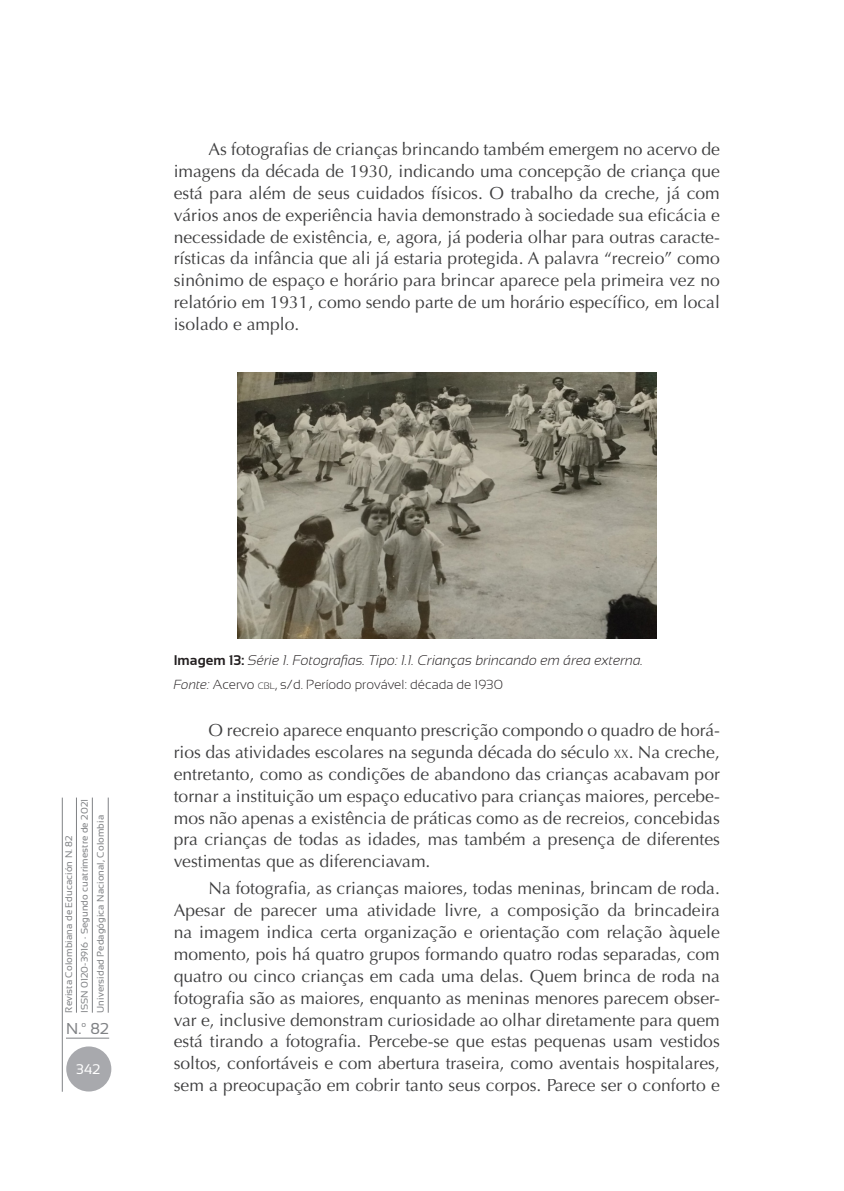
<style>
.page{position:relative;width:844px;height:1191px;background:#fff}
.page>*{position:absolute;margin:0;border:0;box-sizing:border-box;transform-origin:0 0}
.Texto_Secun{font:17.5px/21.9px "Optima";color:#3e3e3f;text-align:justify}
.t1{font:15.75px "Sansation";color:#808285}
.Nombre_tabla{font:italic 300 14px "Sansation";color:#231f20}
.t2{font:14px "Sansation";color:#fff}
.Fuente_tabla_-_graf{font:300 13.12px "Sansation";color:#231f20}
.t3{font:9.62px/15.4px "Sansation";letter-spacing:.01em;color:#808285}
.s1{font-weight:700;font-style:normal}
.s2{font-style:italic}
.s3{font-size:9.1px}
.s4{font-size:12.25px}
</style>
<div class="page">
<hr style="left:62px;top:797px;width:1px;height:294px;background:#808285">
<hr style="left:76px;top:797px;width:1px;height:215px;background:#808285">
<hr style="left:92px;top:797px;width:1px;height:215px;background:#808285">
<hr style="left:108px;top:797px;width:1px;height:215px;background:#808285">
<hr style="left:66px;top:1037px;width:43px;height:1px;background:#808285">
<div style="left:66px;top:1046px;width:45px;height:45px;background:#a8a9ad;border-radius:50%"></div>
<img style="left:237px;top:372px;width:419px;height:267px">
<p class="Texto_Secun" style="left:174px;top:138px;width:547px;text-indent:35px">As fotografias de crianças brincando também emergem no acervo de imagens da década de 1930, indicando uma concepção de criança que está para além de seus cuidados físicos. O trabalho da creche, já com vários anos de experiência havia demonstrado à sociedade sua eficácia e necessidade de existência, e, agora, já poderia olhar para outras caracte&shy;rísticas da infância que ali já estaria protegida. A palavra “recreio” como sinônimo de espaço e horário para brincar aparece pela primeira vez no relatório em 1931, como sendo parte de um horário específico, em local isolado e amplo.</p>
<p class="t3" style="left:61px;top:1012px;width:215px;rotate:-90deg">Revista Colombiana de Educación N. 82<br>ISSN 0120-3916 · Segundo cuatrimestre de 2021</p>
<p class="t3" style="left:93px;top:1012px;width:199px;rotate:-90deg">Universidad Pedagógica Nacional, Colombia</p>
<p class="t1" style="left:66px;top:1019px;width:44px">N.º 82</p>
<p class="t2" style="left:76px;top:1061px;width:26px">342</p>
<p class="Nombre_tabla" style="left:174px;top:652px;width:471px"><span class="s1">Imagem 13:</span> Série 1. Fotografias. Tipo: 1.1. Crianças brincando em área externa.</p>
<p class="Fuente_tabla_-_graf" style="left:174px;top:677px;width:330px"><span class="s2">Fonte:</span> Acervo <span class="s3">cbl</span>, s/d. Período provável: década de 1930</p>
<p class="Texto_Secun" style="left:174px;top:719px;width:547px;text-indent:35px">O recreio aparece enquanto prescrição compondo o quadro de horá&shy;rios das atividades escolares na segunda década do século <span class="s4">xx</span>. Na creche, entretanto, como as condições de abandono das crianças acabavam por tornar a instituição um espaço educativo para crianças maiores, percebe&shy;mos não apenas a existência de práticas como as de recreios, concebidas pra crianças de todas as idades, mas também a presença de diferentes vestimentas que as diferenciavam.</p>
<p class="Texto_Secun" style="left:174px;top:877px;width:547px;text-indent:35px">Na fotografia, as crianças maiores, todas meninas, brincam de roda.<br>Apesar de parecer uma atividade livre, a composição da brincadeira na imagem indica certa organização e orientação com relação àquele momento, pois há quatro grupos formando quatro rodas separadas, com quatro ou cinco crianças em cada uma delas. Quem brinca de roda na fotografia são as maiores, enquanto as meninas menores parecem obser&shy;var e, inclusive demonstram curiosidade ao olhar diretamente para quem está tirando a fotografia. Percebe-se que estas pequenas usam vestidos soltos, confortáveis e com abertura traseira, como aventais hospitalares, sem a preocupação em cobrir tanto seus corpos. Parece ser o conforto e</p>
</div>
